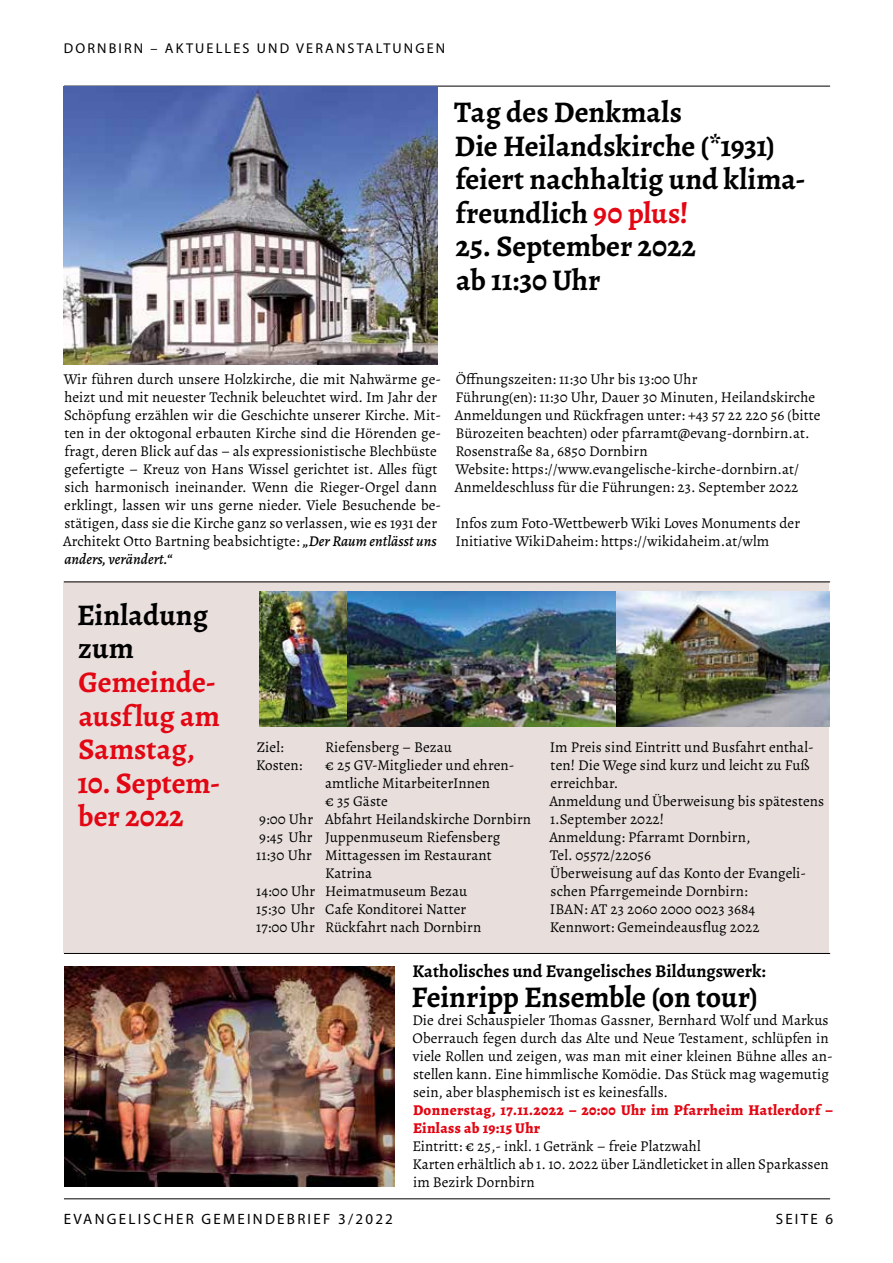
<style>
.page{position:relative;width:893px;height:1263px;background:#fff}
.page>*{position:absolute;margin:0;border:0;box-sizing:border-box;transform-origin:0 0}
.t1{font:700 30px/33.6px "Alegreya";color:#000}
.t2{font:700 30px/33.6px "Alegreya";color:#e30613;text-align:justify}
.t3{font:700 18px "Alegreya";letter-spacing:.005em;color:#000}
.t4{font:15px/18px "Alegreya";letter-spacing:.005em;color:#000}
.t5{font:800 15px/18px "Alegreya";letter-spacing:.025em;color:#e30613}
.t6{font:15px "Myriad Pro";letter-spacing:.15em;color:#000}
.t7{font:14.25px "Myriad Pro";letter-spacing:.15em;color:#000}
.s1{color:#e30613}
.s2{font-weight:500;font-style:italic}
</style>
<div class="page">
<div style="left:64px;top:581px;width:765px;height:372px;background:#e8dfdd"></div>
<hr style="left:64px;top:86px;width:766px;height:1px;background:#000">
<hr style="left:64px;top:1198px;width:766px;height:1px;background:#000">
<hr style="left:64px;top:953px;width:766px;height:1px;background:#000">
<img style="left:64px;top:86px;width:373px;height:279px">
<hr style="left:64px;top:581px;width:766px;height:1px;background:#000">
<img style="left:260px;top:592px;width:569px;height:134px">
<img style="left:64px;top:966px;width:331px;height:220px">
<p class="t7" style="left:64px;top:40px;width:383px">DORNBIRN – AKTUELLES UND VERANSTALTUNGEN</p>
<h1 class="t1" style="left:454px;top:95px;width:353px">Tag des Denkmals<br>Die Heilandskirche (*1931) feiert nachhaltig und klima&shy;freundlich <span class="s1">90 plus!</span></h1>
<h1 class="t1" style="left:456px;top:229px;width:242px">25. September 2022 ab 11:30 Uhr</h1>
<p class="t4" style="left:63px;top:370px;width:380px">Wir führen durch unsere Holzkirche, die mit Nahwärme ge&shy;heizt und mit neuester Technik beleuchtet wird. Im Jahr der Schöpfung erzählen wir die Geschichte unserer Kirche. Mit&shy;ten in der oktogonal erbauten Kirche sind die Hörenden ge&shy;fragt, deren Blick auf das – als expressionistische Blechbüste gefertigte – Kreuz von Hans Wissel gerichtet ist. Alles fügt sich harmonisch ineinander. Wenn die Rieger-Orgel dann erklingt, lassen wir uns gerne nieder. Viele Besuchende be&shy;stätigen, dass sie die Kirche ganz so verlassen, wie es 1931 der Architekt Otto Bartning beabsichtigte: <span class="s2">„Der Raum entlässt uns anders, verändert.“</span></p>
<p class="t4" style="left:455px;top:370px;width:367px">Öffnungszeiten: 11:30 Uhr bis 13:00 Uhr<br>Führung(en): 11:30 Uhr, Dauer 30 Minuten, Heilandskirche Anmeldungen und Rückfragen unter: +43 57 22 220 56 (bitte Bürozeiten beachten) oder pfarramt@evang-dornbirn.at.<br>Rosenstraße 8a, 6850 Dornbirn<br>Website: https://www.evangelische-kirche-dornbirn.at/ Anmeldeschluss für die Führungen: 23. September 2022</p>
<p class="t4" style="left:455px;top:514px;width:346px">Infos zum Foto-Wettbewerb Wiki Loves Monuments der<br>Initiative WikiDaheim: https://wikidaheim.at/wlm</p>
<h1 class="t1" style="left:77px;top:597px;width:132px">Einladung zum</h1>
<h1 class="t2" style="left:78px;top:665px;width:143px">Gemeinde&shy;ausflug am Samstag,</h1>
<h1 class="t2" style="left:78px;top:765px;width:144px">10. Septem&shy;ber 2022</h1>
<p class="t4" style="left:257px;top:738px;width:28px">Ziel:</p>
<p class="t4" style="left:325px;top:738px;width:128px">Riefensberg – Bezau</p>
<p class="t4" style="left:256px;top:756px;width:48px">Kosten:</p>
<p class="t4" style="left:325px;top:756px;width:191px">€ 25 GV-Mitglieder und ehren-</p>
<p class="t4" style="left:325px;top:774px;width:166px">amtliche MitarbeiterInnen</p>
<p class="t4" style="left:325px;top:792px;width:64px">€ 35 Gäste</p>
<p class="t4" style="left:259px;top:810px;width:273px">9:00 Uhr Abfahrt Heilandskirche Dornbirn</p>
<p class="t4" style="left:259px;top:828px;width:243px">9:45 Uhr Juppenmuseum Riefensberg</p>
<p class="t4" style="left:256px;top:846px;width:237px">11:30 Uhr Mittagessen im Restaurant</p>
<p class="t4" style="left:325px;top:864px;width:48px">Katrina</p>
<p class="t4" style="left:256px;top:882px;width:213px">14:00 Uhr Heimatmuseum Bezau</p>
<p class="t4" style="left:256px;top:900px;width:212px">15:30 Uhr Cafe Konditorei Natter</p>
<p class="t4" style="left:256px;top:918px;width:227px">17:00 Uhr Rückfahrt nach Dornbirn</p>
<p class="t4" style="left:549px;top:738px;width:276px">Im Preis sind Eintritt und Busfahrt enthal&shy;ten! Die Wege sind kurz und leicht zu Fuß erreichbar.<br>Anmeldung und Überweisung bis spätestens<br>1.September 2022!<br>Anmeldung: Pfarramt Dornbirn,<br>Tel. 05572/22056<br>Überweisung auf das Konto der Evangeli&shy;schen Pfarrgemeinde Dornbirn:<br>IBAN: AT 23 2060 2000 0023 3684<br>Kennwort: Gemeindeausflug 2022</p>
<p class="t3" style="left:413px;top:958px;width:355px">Katholisches und Evangelisches Bildungswerk:</p>
<h1 class="t1" style="left:412px;top:980px;width:348px">Feinripp Ensemble (on tour)</h1>
<p class="t4" style="left:412px;top:1011px;width:422px">Die drei Schauspieler Thomas Gassner, Bernhard Wolf und Markus Oberrauch fegen durch das Alte und Neue Testament, schlüpfen in viele Rollen und zeigen, was man mit einer kleinen Bühne alles an&shy;stellen kann. Eine himmlische Komödie. Das Stück mag wagemutig sein, aber blasphemisch ist es keinesfalls.</p>
<p class="t5" style="left:413px;top:1101px;width:421px">Donnerstag, 17.11.2022 – 20:00 Uhr im Pfarrheim Hatlerdorf –<br>Einlass ab 19:15 Uhr</p>
<p class="t4" style="left:412px;top:1137px;width:418px">Eintritt: € 25,- inkl. 1 Getränk – freie Platzwahl<br>Karten erhältlich ab 1. 10. 2022 über Ländleticket in allen Sparkassen im Bezirk Dornbirn</p>
<p class="t6" style="left:64px;top:1209px;width:331px">EVANGELISCHER GEMEINDEBRIEF 3/2022</p>
<p class="t6" style="left:776px;top:1209px;width:59px">SEITE 6</p>
</div>
